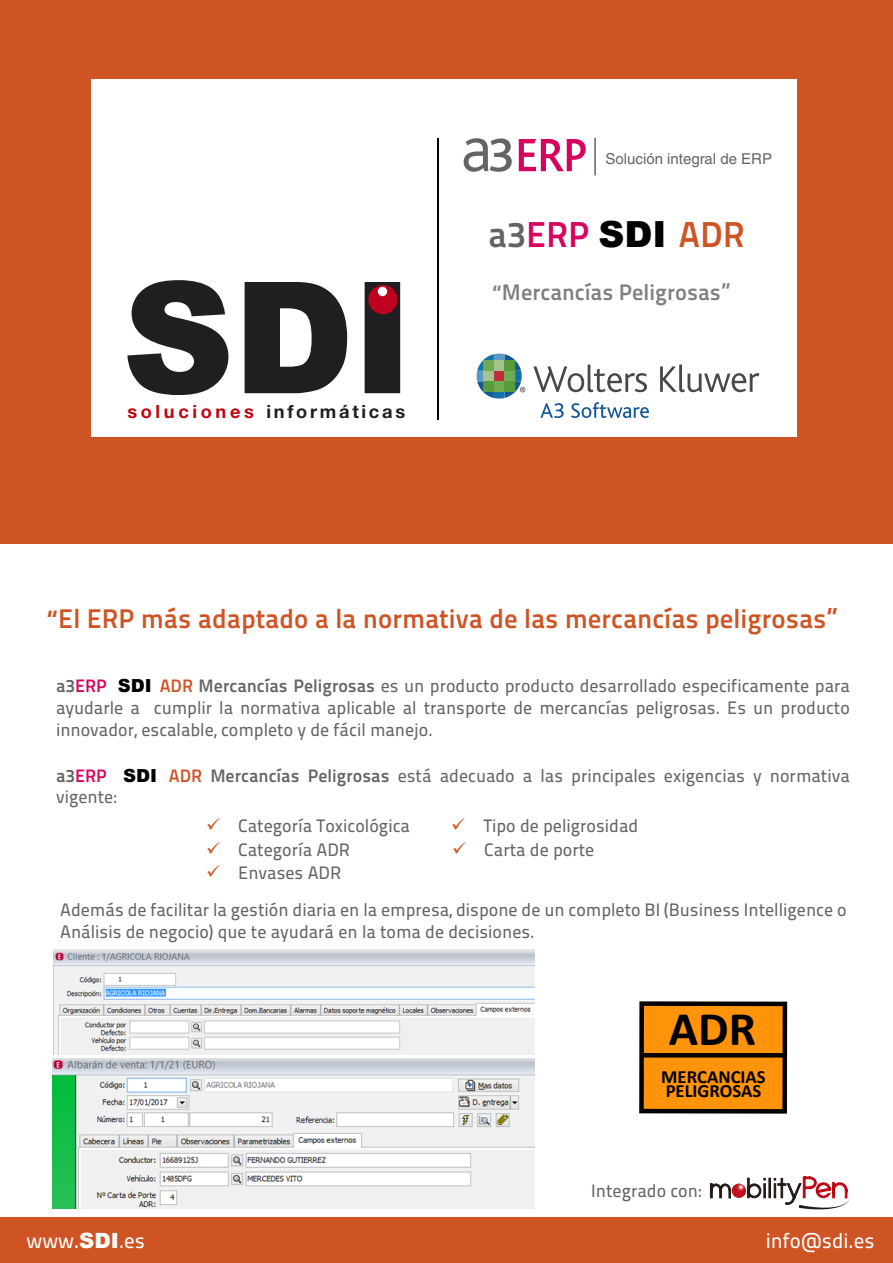
<style>
.page{position:relative;width:893px;height:1263px;background:#fff}
.page>*{position:absolute;margin:0;border:0;box-sizing:border-box;transform-origin:0 0}
.t1{font:700 48.45px "Calibri";color:#000}
.t2{font:36px "Titillium Maps 26 L 750 wt";color:#d7025e}
.t3{font:27px "Titillium Maps 26 L 750 wt";color:#cf5424}
.t4{font:22.5px "Titillium Maps 26 L 750 wt";color:#7f7f7f}
.t5{font:21px "Titillium Maps 26 L 500 wt";color:#fff}
.t6{font:700 18.75px/14.1px "Calibri";color:#000}
.t7{font:700 18.3px "Helvetica Neue";letter-spacing:.15em;color:#1f1e21}
.t8{font:18px/21.6px "Titillium Maps 26 L 500 wt";color:#646464}
.t9{font:15px "Helvetica";color:#646464}
.s1{color:#646464}
.s2{font-family:"Arial";font-weight:900;color:#000}
.s3{color:#cf5424}
.s4{color:#c00411}
.s5{font-family:"Titillium Maps 26 L 750 wt"}
.s6{font-family:"Titillium Maps 26 L 750 wt";color:#d7025e}
.s7{font-family:"Titillium Maps 26 L 750 wt";color:#cf5424}
.s8{font-family:"Arial";font-weight:900}
</style>
<div class="page">
<div style="left:0;top:0;width:892px;height:543px;background:#cf5424"></div>
<div style="left:91px;top:79px;width:706px;height:358px;background:#fff"></div>
<hr style="left:437px;top:138px;width:1px;height:282px;background:#000">
<svg style="left:127px;top:280px;width:102px;height:116px"></svg>
<svg style="left:244px;top:282px;width:104px;height:112px"></svg>
<div style="left:365px;top:283px;width:34px;height:109px;background:#1f1e21"></div>
<div style="left:364px;top:282px;width:36px;height:111px;border:2px solid #1f1e21"></div>
<svg style="left:366px;top:285px;width:33px;height:31px"></svg>
<div style="left:0;top:1217px;width:892px;height:46px;background:#cf5424"></div>
<svg style="left:533px;top:365px;width:114px;height:27px"></svg>
<svg style="left:660px;top:365px;width:99px;height:27px"></svg>
<svg style="left:540px;top:403px;width:23px;height:15px"></svg>
<svg style="left:571px;top:402px;width:78px;height:16px"></svg>
<svg style="left:476px;top:354px;width:49px;height:45px"></svg>
<svg style="left:463px;top:138px;width:48px;height:34px"></svg>
<svg style="left:518px;top:139px;width:67px;height:32px"></svg>
<hr style="left:594px;top:138px;width:2px;height:38px;background:#646464">
<div style="left:641px;top:1004px;width:143px;height:107px;background:#ff9309"></div>
<div style="left:639px;top:1001px;width:148px;height:113px;border:4px solid #000"></div>
<div style="left:642px;top:1053px;width:143px;height:5px;background:#000"></div>
<img style="left:54px;top:949px;width:480px;height:105px">
<img style="left:52px;top:1059px;width:482px;height:150px">
<svg style="left:709px;top:1183px;width:22px;height:16px"></svg>
<svg style="left:747px;top:1177px;width:18px;height:21px"></svg>
<div style="left:768px;top:1178px;width:2px;height:20px;background:#211915;border:1px solid #211915"></div>
<svg style="left:731px;top:1184px;width:15px;height:14px"></svg>
<svg style="left:773px;top:1176px;width:77px;height:33px"></svg>
<p class="t9" style="left:605px;top:150px;width:168px">Solución integral de ERP</p>
<h2 class="t2" style="left:488px;top:207px;width:258px"><span class="s1">a3</span>ERP <span class="s2">SDI</span> <span class="s3">ADR</span></h2>
<p class="t7" style="left:127px;top:400px;width:279px"><span class="s4">soluciones</span> informáticas</p>
<p class="t4" style="left:492px;top:275px;width:240px">“Mercancías Peligrosas”</p>
<h3 class="t3" style="left:46px;top:597px;width:792px">“El ERP más adaptado a la normativa de las mercancías peligrosas”</h3>
<p class="t8" style="left:56px;top:674px;width:795px;text-align:justify"><span class="s5">a3</span><span class="s6">ERP</span> <span class="s2">SDI</span> <span class="s7">ADR</span> <span class="s5">Mercancías Peligrosas</span> es un producto producto desarrollado especificamente para ayudarle a cumplir la normativa aplicable al transporte de mercancías peligrosas. Es un producto innovador, escalable, completo y de fácil manejo.</p>
<p class="t8" style="left:56px;top:764px;width:795px"><span class="s5">a3</span><span class="s6">ERP</span> <span class="s2">SDI</span> <span class="s7">ADR</span> <span class="s5">Mercancías Peligrosas</span> está adecuado a las principales exigencias y normativa vigente:</p>
<p class="t8" style="left:206px;top:814px;width:205px"><span class="s3">✓</span> Categoría Toxicológica</p>
<p class="t8" style="left:451px;top:814px;width:188px"><span class="s3">✓</span> Tipo de peligrosidad</p>
<p class="t8" style="left:206px;top:838px;width:145px"><span class="s3">✓</span> Categoría ADR</p>
<p class="t8" style="left:452px;top:838px;width:144px"><span class="s3">✓</span> Carta de porte</p>
<p class="t8" style="left:206px;top:861px;width:137px"><span class="s3">✓</span> Envases ADR</p>
<p class="t8" style="left:60px;top:898px;width:787px">Además de facilitar la gestión diaria en la empresa, dispone de un completo BI (Business Intelligence o<br>Análisis de negocio) que te ayudará en la toma de decisiones.</p>
<h1 class="t1" style="left:668px;top:997px;width:89px">ADR</h1>
<p class="t6" style="left:661px;top:1070px;width:106px">MERCANCIAS<br>PELIGROSAS</p>
<p class="t8" style="left:591px;top:1179px;width:111px">Integrado con:</p>
<p class="t5" style="left:26px;top:1224px;width:120px">www.<span class="s8">SDI</span>.es</p>
<p class="t5" style="left:765px;top:1225px;width:110px">info@sdi.es</p>
</div>
